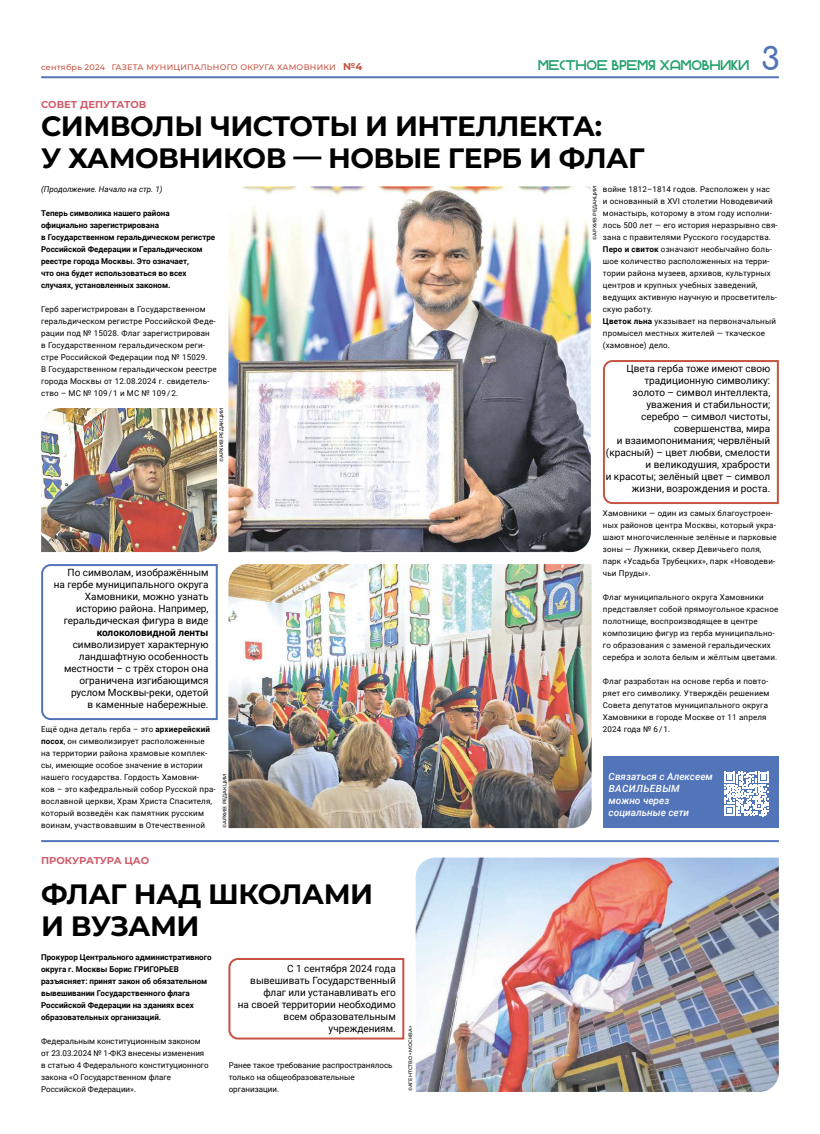
<style>
.page{position:relative;width:820px;height:1134px;background:#fff}
.page>*{position:absolute;margin:0;border:0;box-sizing:border-box;transform-origin:0 0}
.t1{font:700 28px/32px "Montserrat";letter-spacing:-.02em;color:#000}
.t2{font:14px "Gerhaus";color:#24a16d}
.t3{font:10px/12px "Roboto";color:#000;text-align:right}
.t4{font:italic 500 10px/12px "Roboto";color:#fff}
.t5{font:700 10px "Montserrat";letter-spacing:-.01em;color:#d15d6d}
.t6{font:700 10px "Roboto";color:#000}
.t7{font:8px/12px "Roboto";letter-spacing:.02em;color:#000}
.t8{font:700 8px/12px "Roboto";color:#000}
.t9{font:8px/12px "Roboto";color:#000}
.t10{font:500 8px "Montserrat";letter-spacing:.03em;color:#c65442}
.t11{font:italic 8px "Roboto";color:#000}
.t12{font:500 5px "Montserrat";color:#000}
.s1{font-weight:700;font-size:10px}
.s2{font-family:"Comfortaa";font-size:31px;color:#5274b9}
.s3{font-weight:700}
</style>
<div class="page">
<hr style="left:41px;top:76px;width:737px;height:2px;background:#5274b9">
<svg style="left:41px;top:564px;width:177px;height:157px"></svg>
<svg style="left:228px;top:958px;width:177px;height:82px"></svg>
<img style="left:228px;top:186px;width:362px;height:366px">
<div style="left:602px;top:756px;width:176px;height:71px;background:#5274b9"></div>
<svg style="left:724px;top:772px;width:44px;height:44px"></svg>
<img style="left:415px;top:857px;width:363px;height:235px">
<hr style="left:41px;top:840px;width:737px;height:2px;background:#5274b9">
<img style="left:228px;top:564px;width:363px;height:264px">
<img style="left:41px;top:408px;width:176px;height:144px">
<svg style="left:602px;top:360px;width:177px;height:145px"></svg>
<p class="t10" style="left:41px;top:62px;width:323px">сентябрь 2024 ГАЗЕТА МУНИЦИПАЛЬНОГО ОКРУГА ХАМОВНИКИ <span class="s1">№4</span></p>
<h2 class="t2" style="left:538px;top:57px;width:243px">местное время ХАМОВНИКИ <span class="s2">3</span></h2>
<p class="t5" style="left:41px;top:98px;width:106px">СОВЕТ ДЕПУТАТОВ</p>
<h1 class="t1" style="left:41px;top:109px;width:605px">СИМВОЛЫ ЧИСТОТЫ И ИНТЕЛЛЕКТА:<br>У ХАМОВНИКОВ — НОВЫЕ ГЕРБ И ФЛАГ</h1>
<p class="t11" style="left:41px;top:184px;width:123px">(Продолжение. Начало на стр. 1)</p>
<p class="t8" style="left:41px;top:207px;width:175px">Теперь символика нашего района официально зарегистрирована<br>в Государственном геральдическом регистре Российской Федерации и Геральдическом реестре города Москвы. Это означает,<br>что она будет использоваться во всех случаях, установленных законом.</p>
<p class="t7" style="left:41px;top:303px;width:177px">Герб зарегистрирован в Государственном геральдическом регистре Российской Феде&shy;рации под № 15028. Флаг зарегистрирован<br>в Государственном геральдическом реги&shy;стре Российской Федерации под № 15029.<br>В Государственном геральдическом реестре города Москвы от 12.08.2024 г. свидетель&shy;ство – МС № 109 / 1 и МС № 109 / 2.</p>
<p class="t12" style="left:218px;top:462px;width:56px;rotate:-90deg">©АРХИВ РЕДАКЦИИ</p>
<p class="t3" style="left:54px;top:566px;width:156px">По символам, изображённым<br>на гербе муниципального округа<br>Хамовники, можно узнать историю района. Например, геральдическая фигура в виде</p>
<p class="t6" style="left:97px;top:625px;width:113px">колоколовидной ленты</p>
<p class="t3" style="left:64px;top:638px;width:146px">символизирует характерную ландшафтную особенность местности – с трёх сторон она ограничена изгибающимся руслом Москвы-реки, одетой в каменные набережные.</p>
<p class="t7" style="left:41px;top:723px;width:176px">Ещё одна деталь герба – это <span class="s3">архиерейский посох</span>, он символизирует расположенные на территории района храмовые комплек&shy;сы, имеющие особое значение в истории нашего государства. Гордость Хамовни-<br>ков – это кафедральный собор Русской пра&shy;вославной церкви, Храм Христа Спасителя, который возведён как памятник русским воинам, участвовавшим в Отечественной</p>
<p class="t12" style="left:221px;top:828px;width:56px;rotate:-90deg">©АРХИВ РЕДАКЦИИ</p>
<p class="t5" style="left:41px;top:854px;width:110px">ПРОКУРАТУРА ЦАО</p>
<h1 class="t1" style="left:41px;top:877px;width:333px">ФЛАГ НАД ШКОЛАМИ<br>И ВУЗАМИ</h1>
<p class="t8" style="left:41px;top:951px;width:172px">Прокурор Центрального административного округа г. Москвы Борис ГРИГОРЬЕВ разъясняет: принят закон об обязательном вывешивании Государственного флага Российской Федерации на зданиях всех образовательных организаций.</p>
<p class="t9" style="left:41px;top:1035px;width:169px">Федеральным конституционным законом от 23.03.2024 № 1-ФКЗ внесены изменения в статью 4 Федерального конституционного закона «О Государственном флаге Российской Федерации».</p>
<p class="t3" style="left:238px;top:962px;width:159px">С 1 сентября 2024 года вывешивать Государственный флаг или устанавливать его<br>на своей территории необходимо всем образовательным учреждениям.</p>
<p class="t9" style="left:229px;top:1059px;width:165px">Ранее такое требование распространялось только на общеобразовательные организации.</p>
<p class="t12" style="left:407px;top:1091px;width:67px;rotate:-90deg">©АГЕНТСТВО «МОСКВА»</p>
<p class="t12" style="left:591px;top:240px;width:56px;rotate:-90deg">©АРХИВ РЕДАКЦИИ</p>
<p class="t7" style="left:602px;top:183px;width:176px">войне 1812–1814 годов. Расположен у нас<br>и основанный в XVI столетии Новодевичий монастырь, которому в этом году исполни&shy;лось 500 лет — его история неразрывно свя&shy;зана с правителями Русского государства.<br><span class="s3">Перо и свиток</span> означают необычайно боль&shy;шое количество расположенных на терри&shy;тории района музеев, архивов, культурных центров и крупных учебных заведений, ведущих активную научную и просветитель&shy;скую работу.<br><span class="s3">Цветок льна</span> указывает на первоначальный промысел местных жителей — ткаческое (хамовное) дело.</p>
<p class="t3" style="left:605px;top:362px;width:166px">Цвета герба тоже имеют свою традиционную символику:<br>золото – символ интеллекта, уважения и стабильности;<br>серебро – символ чистоты, совершенства, мира<br>и взаимопонимания; червлёный (красный) – цвет любви, смелости и великодушия, храбрости<br>и красоты; зелёный цвет – символ жизни, возрождения и роста.</p>
<p class="t7" style="left:602px;top:507px;width:175px">Хамовники — один из самых благоустроен&shy;ных районов центра Москвы, который укра&shy;шают многочисленные зелёные и парковые зоны — Лужники, сквер Девичьего поля, парк «Усадьба Трубецких», парк «Новодеви&shy;чьи Пруды».</p>
<p class="t7" style="left:602px;top:591px;width:177px">Флаг муниципального округа Хамовники представляет собой прямоугольное красное полотнище, воспроизводящее в центре композицию фигур из герба муниципально&shy;го образования с заменой геральдических серебра и золота белым и жёлтым цветами.</p>
<p class="t7" style="left:602px;top:675px;width:168px">Флаг разработан на основе герба и повто&shy;ряет его символику. Утверждён решением Совета депутатов муниципального округа Хамовники в городе Москве от 11 апреля 2024 года № 6 / 1.</p>
<p class="t4" style="left:608px;top:770px;width:106px">Связаться с Алексеем<br>ВАСИЛЬЕВЫМ можно через социальные сети</p>
</div>
